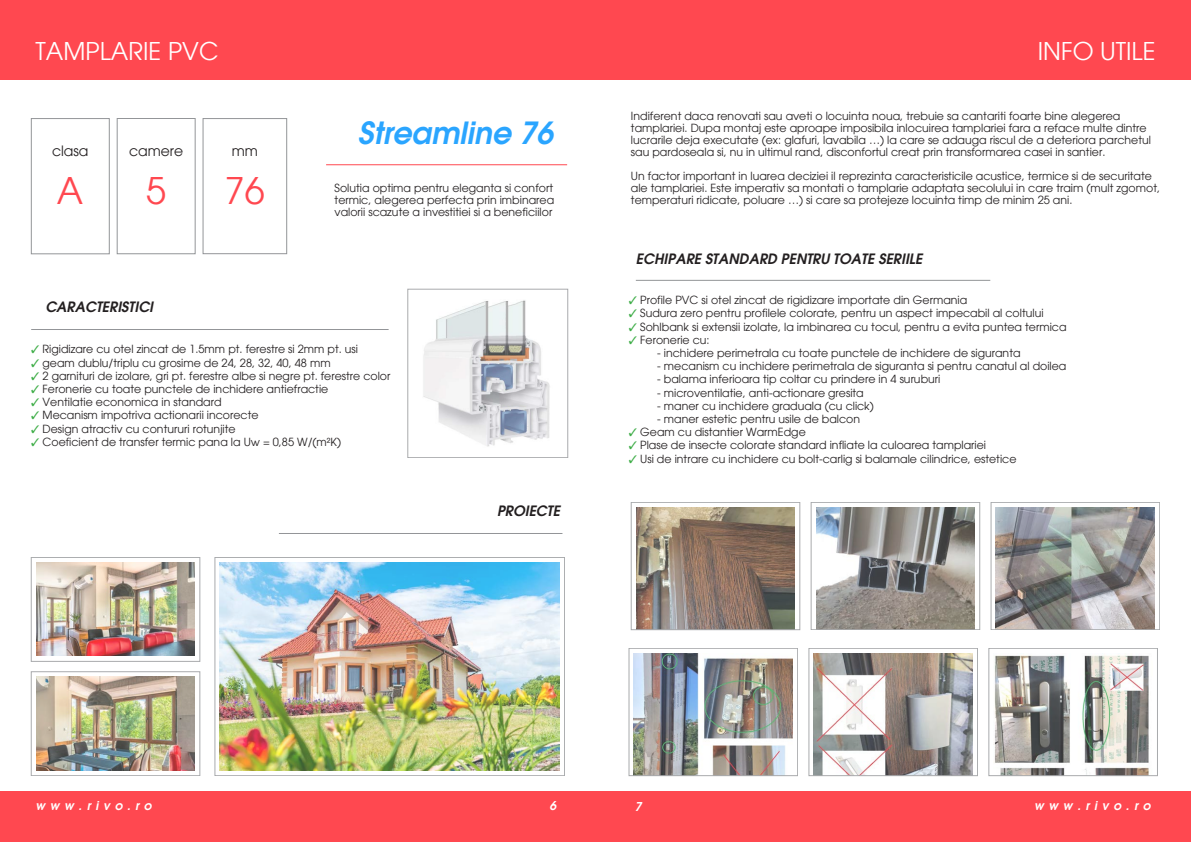
<style>
.page{position:relative;width:1191px;height:842px;background:#fff}
.page>*{position:absolute;margin:0;border:0;box-sizing:border-box;transform-origin:0 0}
.t1{font:36px "Avant Garde";color:#ff4850}
.t2{font:italic 600 30px "Avant Garde";color:#2aa5ff}
.t3{font:24px "Avant Garde";color:#fff}
.t4{font:italic 600 14px "Avant Garde";color:#231f20}
.t5{font:14px "Avant Garde";color:#231f20}
.t6{font:italic 600 12px "Avant Garde";letter-spacing:.4em;color:#fff}
.t7{font:11px/12px "Avant Garde";color:#231f20}
.s1{color:#40ae49}
</style>
<div class="page">
<div style="left:0;top:792px;width:1191px;height:50px;background:#ff4850"></div>
<div style="left:0;top:0;width:1191px;height:79px;background:#ff4850"></div>
<div style="left:117px;top:118px;width:78px;height:136px;border:1px solid #939598"></div>
<div style="left:203px;top:118px;width:84px;height:136px;border:1px solid #939598"></div>
<hr style="left:326px;top:164px;width:241px;height:1px;background:#ff4850">
<img style="left:423px;top:300px;width:127px;height:147px">
<div style="left:408px;top:289px;width:160px;height:169px;border:1px solid #939598"></div>
<hr style="left:31px;top:329px;width:357px;height:1px;background:#939598">
<hr style="left:279px;top:533px;width:283px;height:1px;background:#939598">
<img style="left:220px;top:563px;width:340px;height:207px">
<div style="left:215px;top:557px;width:349px;height:219px;border:1px solid #939598"></div>
<img style="left:36px;top:563px;width:159px;height:93px">
<div style="left:31px;top:557px;width:169px;height:104px;border:1px solid #939598"></div>
<img style="left:36px;top:677px;width:159px;height:94px">
<div style="left:31px;top:672px;width:169px;height:104px;border:1px solid #939598"></div>
<div style="left:31px;top:118px;width:78px;height:136px;border:1px solid #939598"></div>
<hr style="left:636px;top:280px;width:354px;height:1px;background:#939598">
<img style="left:636px;top:508px;width:159px;height:120px">
<div style="left:631px;top:502px;width:169px;height:128px;border:1px solid #939598"></div>
<img style="left:816px;top:508px;width:158px;height:120px">
<div style="left:811px;top:502px;width:169px;height:128px;border:1px solid #939598"></div>
<img style="left:996px;top:508px;width:158px;height:120px">
<div style="left:991px;top:502px;width:168px;height:128px;border:1px solid #939598"></div>
<img style="left:634px;top:653px;width:158px;height:121px">
<div style="left:629px;top:648px;width:168px;height:128px;border:1px solid #939598"></div>
<img style="left:814px;top:653px;width:158px;height:121px">
<div style="left:809px;top:648px;width:168px;height:128px;border:1px solid #939598"></div>
<img style="left:993px;top:655px;width:156px;height:119px">
<div style="left:988px;top:648px;width:169px;height:128px;border:1px solid #939598"></div>
<p class="t3" style="left:35px;top:37px;width:185px">TAMPLARIE PVC</p>
<p class="t3" style="left:1037px;top:37px;width:119px">INFO UTILE</p>
<p class="t5" style="left:52px;top:142px;width:38px">clasa</p>
<p class="t1" style="left:57px;top:169px;width:28px">A</p>
<p class="t5" style="left:129px;top:142px;width:56px">camere</p>
<p class="t1" style="left:146px;top:169px;width:21px">5</p>
<p class="t4" style="left:45px;top:298px;width:109px">CARACTERISTICI</p>
<p class="t5" style="left:232px;top:142px;width:28px">mm</p>
<p class="t1" style="left:225px;top:169px;width:41px">76</p>
<p class="t2" style="left:358px;top:113px;width:197px">Streamline 76</p>
<p class="t7" style="left:334px;top:182px;width:221px;text-align:justify">Solutia optima pentru eleganta si confort termic, alegerea perfecta prin imbinarea valorii scazute a investitiei si a beneficiilor</p>
<p class="t7" style="left:31px;top:343px;width:328px"><span class="s1">✓</span> Rigidizare cu otel zincat de 1.5mm pt. ferestre si 2mm pt. usi</p>
<p class="t7" style="left:31px;top:357px;width:301px"><span class="s1">✓</span> geam dublu/triplu cu grosime de 24, 28, 32, 40, 48 mm</p>
<p class="t7" style="left:31px;top:370px;width:361px"><span class="s1">✓</span> 2 garnituri de izolare, gri pt. ferestre albe si negre pt. ferestre color</p>
<p class="t7" style="left:31px;top:383px;width:299px"><span class="s1">✓</span> Feronerie cu toate punctele de inchidere antiefractie</p>
<p class="t7" style="left:31px;top:396px;width:192px"><span class="s1">✓</span> Ventilatie economica in standard</p>
<p class="t7" style="left:31px;top:409px;width:229px"><span class="s1">✓</span> Mecanism impotriva actionarii incorecte</p>
<p class="t7" style="left:31px;top:423px;width:206px"><span class="s1">✓</span> Design atractiv cu contururi rotunjite</p>
<p class="t7" style="left:31px;top:436px;width:311px"><span class="s1">✓</span> Coeficient de transfer termic pana la Uw = 0,85 W/(m²K)</p>
<p class="t4" style="left:497px;top:502px;width:65px">PROIECTE</p>
<p class="t7" style="left:631px;top:110px;width:521px">Indiferent daca renovati sau aveti o locuinta noua, trebuie sa cantariti foarte bine alegerea tamplariei. Dupa montaj este aproape imposibila inlocuirea tamplariei fara a reface multe dintre lucrarile deja executate (ex: glafuri, lavabila …) la care se adauga riscul de a deteriora parchetul sau pardoseala si, nu in ultimul rand, disconfortul creat prin transformarea casei in santier.</p>
<p class="t7" style="left:631px;top:170px;width:531px">Un factor important in luarea deciziei il reprezinta caracteristicile acustice, termice si de securitate ale tamplariei. Este imperativ sa montati o tamplarie adaptata secolului in care traim (mult zgomot, temperaturi ridicate, poluare …) si care sa protejeze locuinta timp de minim 25 ani.</p>
<p class="t4" style="left:636px;top:250px;width:288px">ECHIPARE STANDARD PENTRU TOATE SERIILE</p>
<p class="t7" style="left:629px;top:294px;width:340px"><span class="s1">✓</span> Profile PVC si otel zincat de rigidizare importate din Germania</p>
<p class="t7" style="left:629px;top:307px;width:416px"><span class="s1">✓</span> Sudura zero pentru profilele colorate, pentru un aspect impecabil al coltului</p>
<p class="t7" style="left:629px;top:321px;width:439px"><span class="s1">✓</span> Sohlbank si extensii izolate, la imbinarea cu tocul, pentru a evita puntea termica</p>
<p class="t7" style="left:629px;top:334px;width:82px"><span class="s1">✓</span> Feronerie cu:</p>
<p class="t7" style="left:657px;top:347px;width:365px">- inchidere perimetrala cu toate punctele de inchidere de siguranta</p>
<p class="t7" style="left:657px;top:360px;width:411px">- mecanism cu inchidere perimetrala de siguranta si pentru canatul al doilea</p>
<p class="t7" style="left:657px;top:373px;width:285px">- balama inferioara tip coltar cu prindere in 4 suruburi</p>
<p class="t7" style="left:657px;top:387px;width:208px">- microventilatie, anti-actionare gresita</p>
<p class="t7" style="left:657px;top:400px;width:218px">- maner cu inchidere graduala (cu click)</p>
<p class="t7" style="left:657px;top:413px;width:204px">- maner estetic pentru usile de balcon</p>
<p class="t7" style="left:629px;top:426px;width:178px"><span class="s1">✓</span> Geam cu distantier WarmEdge</p>
<p class="t7" style="left:629px;top:439px;width:359px"><span class="s1">✓</span> Plase de insecte colorate standard infliate la culoarea tamplariei</p>
<p class="t7" style="left:629px;top:453px;width:389px"><span class="s1">✓</span> Usi de intrare cu inchidere cu bolt-carlig si balamale cilindrice, estetice</p>
<p class="t6" style="left:35px;top:798px;width:118px">www.rivo.ro</p>
<p class="t6" style="left:549px;top:798px;width:8px">6</p>
<p class="t6" style="left:634px;top:798px;width:8px">7</p>
<p class="t6" style="left:1034px;top:798px;width:118px">www.rivo.ro</p>
</div>
